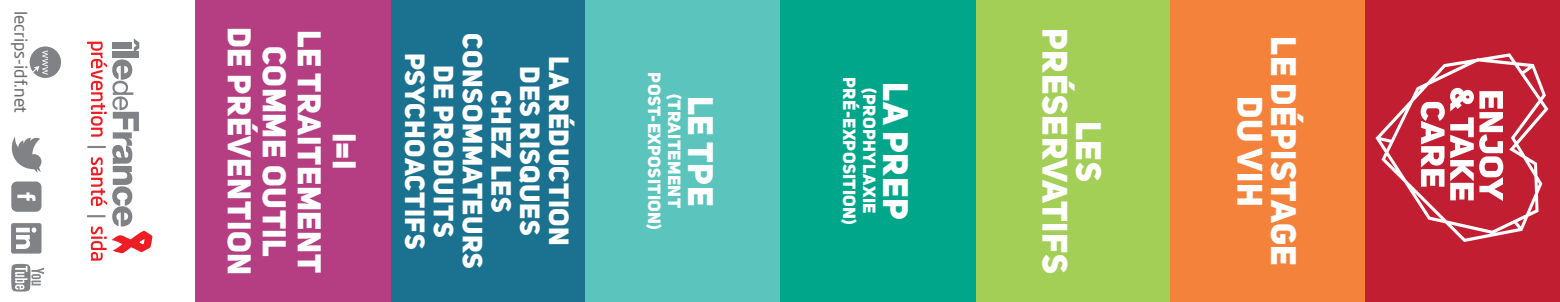
<style>
.page{position:relative;width:1560px;height:302px;background:#fff}
.page>*{position:absolute;margin:0;border:0;box-sizing:border-box;transform-origin:0 0}
.t1{font:35px/33.8px "Uni Sans Heavy CAPS";letter-spacing:.02em;color:#fff;text-align:center}
.t2{font:32.5px/35px "Uni Sans Heavy CAPS";letter-spacing:.02em;color:#fff;text-align:center}
.t3{font:27.5px/28.8px "Uni Sans Heavy CAPS";letter-spacing:.02em;color:#fff;text-align:center}
.t4{font:17.5px "Uni Sans Heavy CAPS";letter-spacing:.02em;color:#fff}
.t5{font:17.12px "Neo Sans Pro";color:#6c6d70}
</style>
<div class="page">
<div style="left:1169px;top:0;width:195px;height:301px;background:#f4823b"></div>
<div style="left:974px;top:0;width:195px;height:301px;background:#a3cf57"></div>
<div style="left:780px;top:0;width:194px;height:301px;background:#00a68a"></div>
<div style="left:585px;top:0;width:195px;height:301px;background:#5ac4bd"></div>
<div style="left:390px;top:0;width:195px;height:301px;background:#1a7290"></div>
<div style="left:195px;top:0;width:195px;height:301px;background:#b53d81"></div>
<svg style="left:87px;top:38px;width:66px;height:223px"></svg>
<svg style="left:12px;top:137px;width:29px;height:35px"></svg>
<svg style="left:11px;top:181px;width:30px;height:30px"></svg>
<svg style="left:11px;top:223px;width:30px;height:30px"></svg>
<svg style="left:11px;top:263px;width:33px;height:28px"></svg>
<svg style="left:30px;top:46px;width:31px;height:32px"></svg>
<div style="left:1364px;top:0;width:195px;height:301px;background:#c21e31"></div>
<svg style="left:1375px;top:53px;width:172px;height:188px"></svg>
<svg style="left:1420px;top:87px;width:82px;height:114px"></svg>
<p class="t5" style="left:31px;top:11px;width:104px;rotate:90deg">lecrips-idf.net</p>
<p class="t2" style="left:327px;top:27px;width:249px;rotate:90deg">LE TRAITEMENT<br>COMME OUTIL<br>DE PRÉVENTION</p>
<p class="t2" style="left:362px;top:132px;width:38px;rotate:90deg">I=I</p>
<p class="t3" style="left:573px;top:33px;width:237px;rotate:90deg">LA RÉDUCTION<br>DES RISQUES<br>CHEZ LES<br>CONSOMMATEURS<br>DE PRODUITS<br>PSYCHOACTIFS</p>
<p class="t4" style="left:665px;top:72px;width:158px;rotate:90deg">POST-EXPOSITION)</p>
<p class="t4" style="left:685px;top:94px;width:115px;rotate:90deg">(TRAITEMENT</p>
<p class="t1" style="left:718px;top:95px;width:112px;rotate:90deg">LE TPE</p>
<p class="t4" style="left:860px;top:77px;width:149px;rotate:90deg">PRÉ-EXPOSITION)</p>
<p class="t4" style="left:880px;top:88px;width:126px;rotate:90deg">(PROPHYLAXIE</p>
<p class="t1" style="left:913px;top:82px;width:138px;rotate:90deg">LA PREP</p>
<p class="t1" style="left:1105px;top:28px;width:247px;rotate:90deg">LES<br>PRÉSERVATIFS</p>
<p class="t1" style="left:1300px;top:36px;width:231px;rotate:90deg">LE DÉPISTAGE<br>DU VIH</p>
</div>
